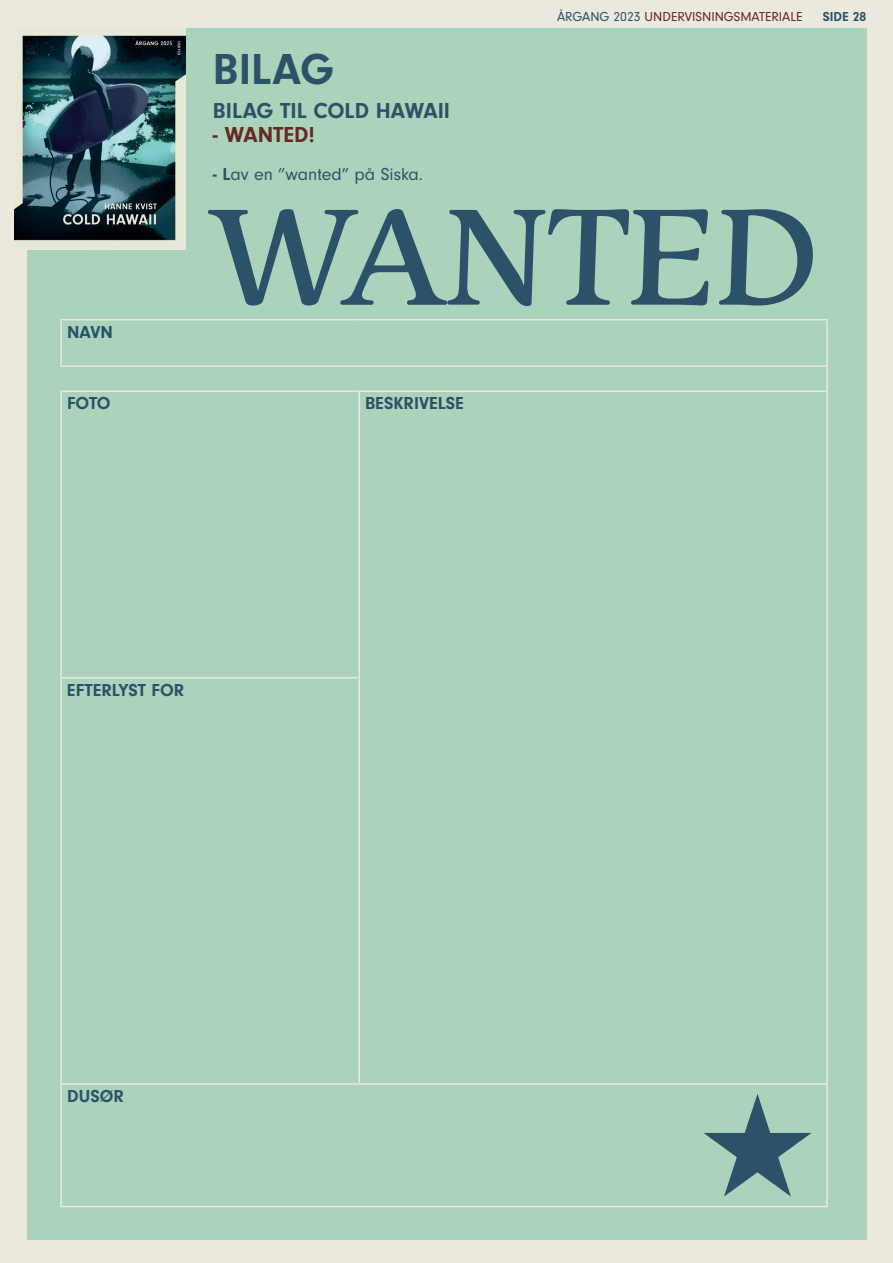
<style>
.page{position:relative;width:893px;height:1263px;background:#ebe9de}
.page>*{position:absolute;margin:0;border:0;box-sizing:border-box;transform-origin:0 0}
.t1{font:143.55px "Monarcha";color:#2b5268}
.t2{font:700 45px "Neuzeit Gro";color:#2b5268}
.t3{font:700 22.5px "Neuzeit Gro";color:#2b5268}
.t4{font:700 22.5px "Neuzeit Gro";color:#662826}
.t5{font:700 18px "Neuzeit Gro";color:#2b5268}
.t6{font:18px "Neuzeit Gro";color:#2b5268}
.t7{font:13.5px "Neuzeit Gro";color:#662826}
.t8{font:700 13.5px "Neuzeit Gro";color:#2b5268}
.s1{font-weight:700}
.s2{color:#2b5268}
</style>
<div class="page">
<div style="left:27px;top:28px;width:839px;height:1211px;background:#abd2ba"></div>
<img style="left:15px;top:28px;width:170px;height:221px">
<hr style="left:60px;top:319px;width:299px;height:1px;background:#ebe9de">
<hr style="left:60px;top:320px;width:2px;height:45px;background:#ebe9de">
<hr style="left:359px;top:319px;width:469px;height:1px;background:#ebe9de">
<hr style="left:826px;top:320px;width:2px;height:45px;background:#ebe9de">
<hr style="left:60px;top:365px;width:299px;height:2px;background:#ebe9de">
<hr style="left:359px;top:365px;width:469px;height:2px;background:#ebe9de">
<hr style="left:826px;top:367px;width:2px;height:23px;background:#ebe9de">
<hr style="left:60px;top:390px;width:299px;height:2px;background:#ebe9de">
<hr style="left:60px;top:392px;width:2px;height:285px;background:#ebe9de">
<hr style="left:359px;top:390px;width:469px;height:2px;background:#ebe9de">
<hr style="left:359px;top:392px;width:1px;height:285px;background:#ebe9de">
<hr style="left:826px;top:392px;width:2px;height:286px;background:#ebe9de">
<hr style="left:60px;top:677px;width:300px;height:1px;background:#ebe9de">
<hr style="left:60px;top:678px;width:2px;height:405px;background:#ebe9de">
<hr style="left:359px;top:678px;width:1px;height:405px;background:#ebe9de">
<hr style="left:826px;top:678px;width:2px;height:405px;background:#ebe9de">
<hr style="left:60px;top:1083px;width:299px;height:2px;background:#ebe9de">
<hr style="left:60px;top:1085px;width:2px;height:121px;background:#ebe9de">
<hr style="left:359px;top:1083px;width:469px;height:2px;background:#ebe9de">
<hr style="left:826px;top:1085px;width:2px;height:121px;background:#ebe9de">
<hr style="left:60px;top:1206px;width:299px;height:1px;background:#ebe9de">
<hr style="left:359px;top:1206px;width:469px;height:1px;background:#ebe9de">
<h2 class="t2" style="left:213px;top:44px;width:122px">BILAG</h2>
<p class="t3" style="left:213px;top:98px;width:239px">BILAG TIL COLD HAWAII</p>
<p class="t4" style="left:213px;top:122px;width:104px">- WANTED!</p>
<p class="t6" style="left:213px;top:165px;width:212px"><span class="s1">- L</span>av en ”wanted” på Siska.</p>
<p class="t7" style="left:557px;top:9px;width:247px"><span class="s2">ÅRGANG 2023</span> UNDERVISNINGSMATERIALE</p>
<p class="t8" style="left:823px;top:9px;width:45px">SIDE 28</p>
<p class="t5" style="left:67px;top:322px;width:47px">NAVN</p>
<h1 class="t1" style="left:213px;top:162px;width:607px">WANTED</h1>
<p class="t5" style="left:67px;top:393px;width:45px">FOTO</p>
<p class="t5" style="left:365px;top:393px;width:100px">BESKRIVELSE</p>
<p class="t5" style="left:67px;top:680px;width:119px">EFTERLYST FOR</p>
<p class="t5" style="left:67px;top:1086px;width:58px">DUSØR</p>
</div>
